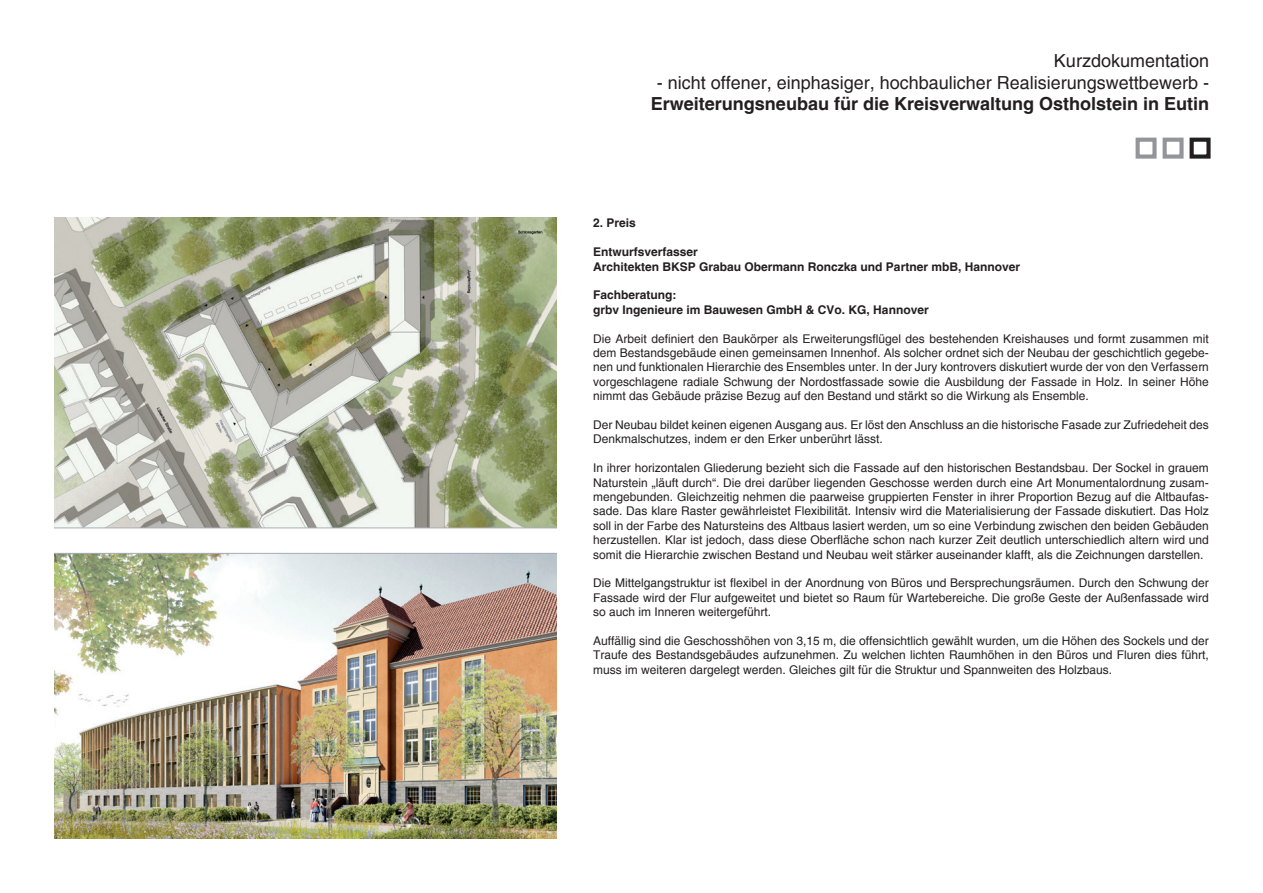
<style>
.page{position:relative;width:1263px;height:893px;background:#fff}
.page>*{position:absolute;margin:0;border:0;box-sizing:border-box;transform-origin:0 0}
.t1{font:700 30.3px "Arial";color:#231f20}
.t2{font:24.75px/30.3px "Arial";color:#231f20}
.t3{font:700 24.75px/30.3px "Arial";color:#231f20}
.t4{font:18px "Helvetica";color:#231f20}
.t5{font:700 18px "Helvetica";color:#231f20}
.t6{font:12px/14.4px "Helvetica";color:#231f20;text-align:justify}
.t7{font:700 12px "Helvetica";color:#231f20}
</style>
<div class="page">
<img style="left:54px;top:553px;width:503px;height:286px">
<svg style="left:54px;top:218px;width:503px;height:310px;background:#acb096"></svg>
<svg style="left:1135px;top:137px;width:76px;height:22px"></svg>
<p class="t4" style="left:1054px;top:50px;width:157px">Kurzdokumentation</p>
<p class="t4" style="left:657px;top:72px;width:554px">- nicht offener, einphasiger, hochbaulicher Realisierungswettbewerb -</p>
<p class="t5" style="left:651px;top:93px;width:560px">Erweiterungsneubau für die Kreisverwaltung Ostholstein in Eutin</p>
<p class="t7" style="left:593px;top:216px;width:44px">2. Preis</p>
<p class="t7" style="left:593px;top:245px;width:106px">Entwurfsverfasser</p>
<p class="t7" style="left:593px;top:259px;width:428px">Architekten BKSP Grabau Obermann Ronczka und Partner mbB, Hannover</p>
<p class="t7" style="left:593px;top:288px;width:85px">Fachberatung:</p>
<p class="t7" style="left:593px;top:302px;width:337px">grbv Ingenieure im Bauwesen GmbH &amp; CVo. KG, Hannover</p>
<p class="t6" style="left:593px;top:331px;width:617px">Die Arbeit definiert den Baukörper als Erweiterungsflügel des bestehenden Kreishauses und formt zusammen mit dem Bestandsgebäude einen gemeinsamen Innenhof. Als solcher ordnet sich der Neubau der geschichtlich gegebe&shy;nen und funktionalen Hierarchie des Ensembles unter. In der Jury kontrovers diskutiert wurde der von den Verfassern vorgeschlagene radiale Schwung der Nordostfassade sowie die Ausbildung der Fassade in Holz. In seiner Höhe nimmt das Gebäude präzise Bezug auf den Bestand und stärkt so die Wirkung als Ensemble.</p>
<p class="t6" style="left:593px;top:418px;width:617px">Der Neubau bildet keinen eigenen Ausgang aus. Er löst den Anschluss an die historische Fasade zur Zufriedeheit des<br>Denkmalschutzes, indem er den Erker unberührt lässt.</p>
<p class="t6" style="left:593px;top:461px;width:617px">In ihrer horizontalen Gliederung bezieht sich die Fassade auf den historischen Bestandsbau. Der Sockel in grauem Naturstein „läuft durch“. Die drei darüber liegenden Geschosse werden durch eine Art Monumentalordnung zusam&shy;mengebunden. Gleichzeitig nehmen die paarweise gruppierten Fenster in ihrer Proportion Bezug auf die Altbaufas&shy;sade. Das klare Raster gewährleistet Flexibilität. Intensiv wird die Materialisierung der Fassade diskutiert. Das Holz soll in der Farbe des Natursteins des Altbaus lasiert werden, um so eine Verbindung zwischen den beiden Gebäuden herzustellen. Klar ist jedoch, dass diese Oberfläche schon nach kurzer Zeit deutlich unterschiedlich altern wird und somit die Hierarchie zwischen Bestand und Neubau weit stärker auseinander klafft, als die Zeichnungen darstellen.</p>
<p class="t6" style="left:593px;top:576px;width:617px">Die Mittelgangstruktur ist flexibel in der Anordnung von Büros und Bersprechungsräumen. Durch den Schwung der Fassade wird der Flur aufgeweitet und bietet so Raum für Wartebereiche. Die große Geste der Außenfassade wird so auch im Inneren weitergeführt.</p>
<p class="t6" style="left:593px;top:634px;width:617px">Auffällig sind die Geschosshöhen von 3,15 m, die offensichtlich gewählt wurden, um die Höhen des Sockels und der Traufe des Bestandsgebäudes aufzunehmen. Zu welchen lichten Raumhöhen in den Büros und Fluren dies führt, muss im weiteren dargelegt werden. Gleiches gilt für die Struktur und Spannweiten des Holzbaus.</p>
<h1 class="t1" style="left:605px;top:241px;width:110px">2. Preis</h1>
<h2 class="t3" style="left:605px;top:370px;width:602px">Architekten BKSP Grabau Obermann Ronczka und<br>Partner mbB, Hannover</h2>
<h2 class="t2" style="left:605px;top:461px;width:216px">Thomas Obermann</h2>
<h2 class="t2" style="left:605px;top:552px;width:601px">Mitwirkende:<br>Gabriel Silva Martinez, Sonja Zeyn, Aleksandra Lesisz</h2>
<h2 class="t2" style="left:605px;top:643px;width:161px">Fachberatung:</h2>
</div>
